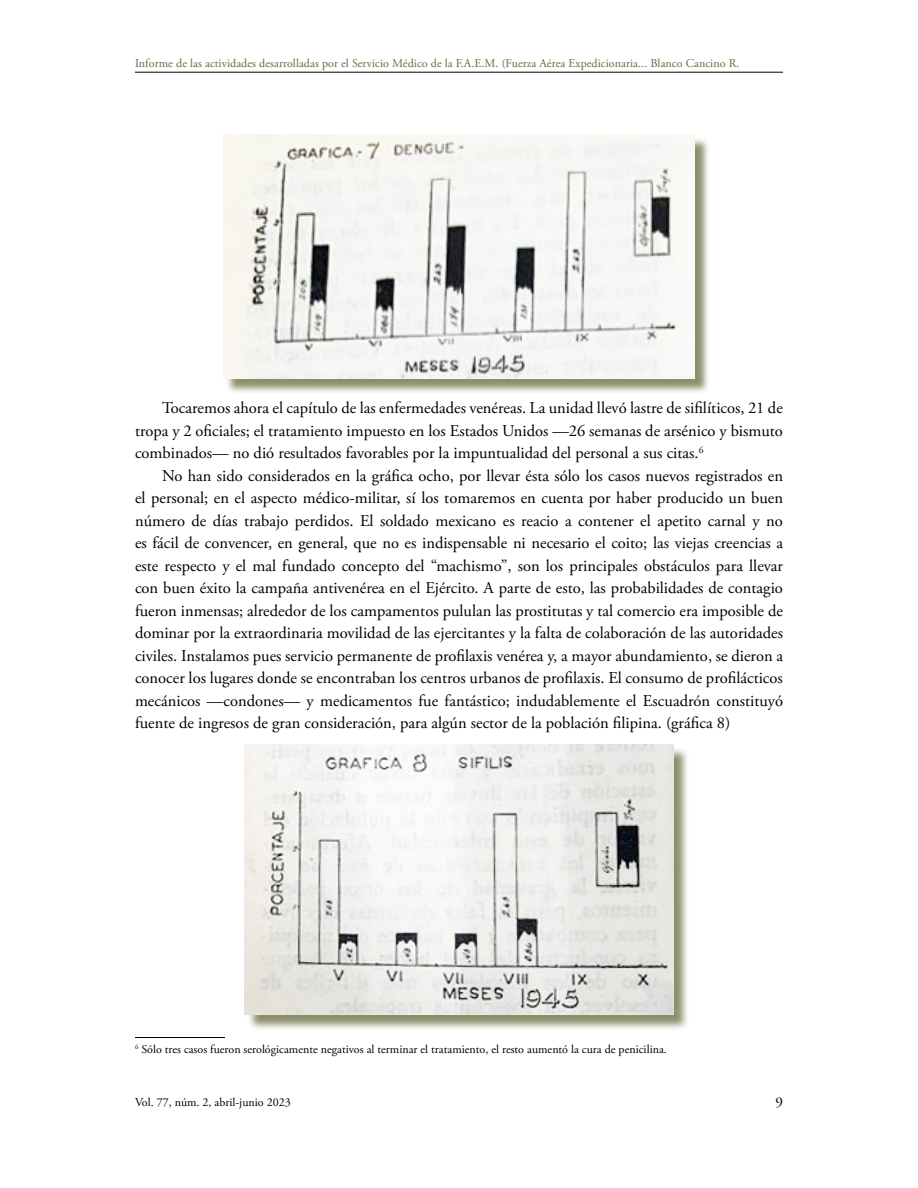
<style>
.page{position:relative;width:918px;height:1188px;background:#fff}
.page>*{position:absolute;margin:0;border:0;box-sizing:border-box;transform-origin:0 0}
.t1{font:16.5px/22.5px "Adobe Garamond Pro";color:#000;text-align:justify}
.t2{font:15px "Adobe Garamond Pro";color:#000}
.t3{font:12px "Adobe Garamond Pro";color:#000}
.t4{font:12px "Adobe Garamond Pro";letter-spacing:.005em;color:#656b3b}
</style>
<div class="page">
<hr style="left:135px;top:72px;width:648px;height:1px;background:#000">
<div style="left:225px;top:137px;width:485px;height:257px;background:#656b3b;opacity:.75"></div>
<img style="left:223px;top:135px;width:472px;height:244px">
<div style="left:247px;top:747px;width:442px;height:284px;background:#656b3b;opacity:.75"></div>
<img style="left:245px;top:745px;width:428px;height:270px">
<hr style="left:135px;top:1037px;width:90px;height:1px;background:#000">
<p class="t4" style="left:135px;top:56px;width:606px">Informe de las actividades desarrolladas por el Servicio Médico de la F.A.E.M. (Fuerza Aérea Expedicionaria... Blanco Cancino R.</p>
<p class="t1" style="left:135px;top:397px;width:650px;text-indent:27px">Tocaremos ahora el capítulo de las enfermedades venéreas. La unidad llevó lastre de sifilíticos, 21 de tropa y 2 oficiales; el tratamiento impuesto en los Estados Unidos —26 semanas de arsénico y bismuto combinados— no dió resultados favorables por la impuntualidad del personal a sus citas.<sup>6</sup></p>
<p class="t1" style="left:135px;top:465px;width:650px;text-indent:27px">No han sido considerados en la gráfica ocho, por llevar ésta sólo los casos nuevos registrados en el personal; en el aspecto médico-militar, sí los tomaremos en cuenta por haber producido un buen número de días trabajo perdidos. El soldado mexicano es reacio a contener el apetito carnal y no es fácil de convencer, en general, que no es indispensable ni necesario el coito; las viejas creencias a este respecto y el mal fundado concepto del “machismo”, son los principales obstáculos para llevar con buen éxito la campaña antivenérea en el Ejército. A parte de esto, las probabilidades de contagio fueron inmensas; alrededor de los campamentos pululan las prostitutas y tal comercio era imposible de dominar por la extraordinaria movilidad de las ejercitantes y la falta de colaboración de las autoridades civiles. Instalamos pues servicio permanente de profilaxis venérea y, a mayor abundamiento, se dieron a conocer los lugares donde se encontraban los centros urbanos de profilaxis. El consumo de profilácticos mecánicos —condones— y medicamentos fue fantástico; indudablemente el Escuadrón constituyó fuente de ingresos de gran consideración, para algún sector de la población filipina. (gráfica 8)</p>
<p class="t3" style="left:135px;top:1042px;width:533px"><sup>6</sup> Sólo tres casos fueron serológicamente negativos al terminar el tratamiento, el resto aumentó la cura de penicilina.</p>
<p class="t3" style="left:135px;top:1095px;width:157px">Vol. 77, núm. 2, abril-junio 2023</p>
<p class="t2" style="left:776px;top:1093px;width:9px">9</p>
</div>
